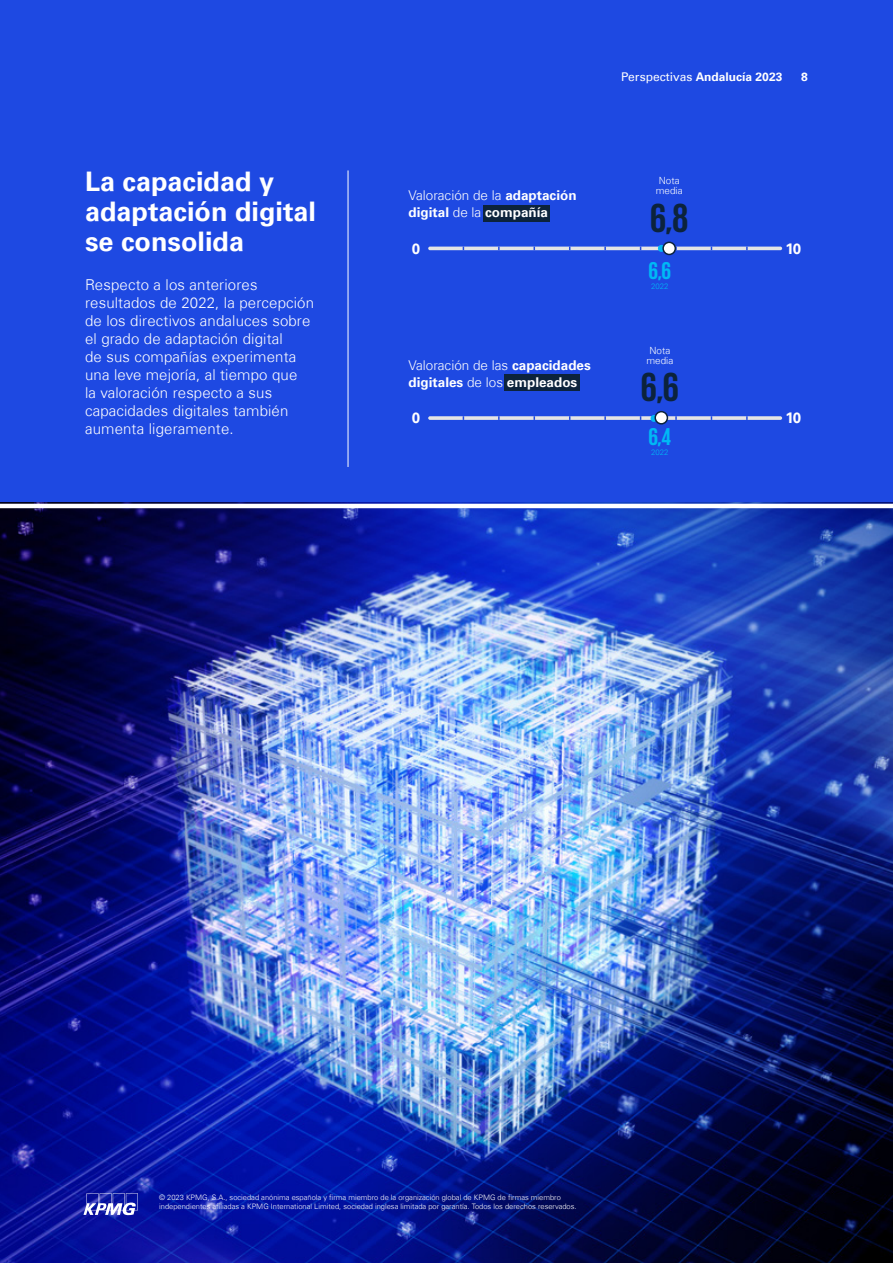
<style>
.page{position:relative;width:893px;height:1263px;background:#fff}
.page>*{position:absolute;margin:0;border:0;box-sizing:border-box;transform-origin:0 0}
.t1{font:700 41.4px "KPMG";color:#0c233c}
.t2{font:700 27px/30px "Univers 65";color:#fff}
.t3{font:700 24.9px "KPMG";color:#00b8f5}
.t4{font:300 15px/18px "Universfor KPMG";letter-spacing:.01em;color:#fff}
.t5{font:700 15px "Universfor KPMG";color:#fff}
.t6{font:700 13.5px/16.5px "Universfor KPMG";color:#fff}
.t7{font:700 12px "Universfor KPMG";color:#fff}
.t8{font:300 9.9px/9.9px "Universfor KPMG";color:#fff;text-align:center}
.t9{font:300 7.8px "Universfor KPMG";color:#00b8f5}
.t10{font:300 7.5px/9px "Universfor KPMG";color:#fff}
.s1{font-weight:400}
.s2{font-weight:300}
</style>
<div class="page">
<div style="left:0;top:0;width:893px;height:502px;background:#1e49e2"></div>
<hr style="left:428px;top:247px;width:354px;height:3px;background:#e5e5e5;border-radius:2px">
<svg style="left:428px;top:416px;width:354px;height:4px"></svg>
<hr style="left:348px;top:170px;width:1px;height:297px;background:#fff">
<div style="left:658px;top:245px;width:7px;height:7px;background:#00b8f5;border-radius:50%"></div>
<div style="left:650px;top:415px;width:7px;height:7px;background:#00b8f5;border-radius:50%"></div>
<div style="left:655px;top:412px;width:12px;height:12px;background:#fff;border-radius:50%"></div>
<div style="left:654px;top:411px;width:14px;height:14px;border:2px solid #0c233c;border-radius:50%"></div>
<div style="left:663px;top:242px;width:12px;height:12px;background:#fff;border-radius:50%"></div>
<div style="left:662px;top:242px;width:14px;height:13px;border:2px solid #0c233c;border-radius:50%"></div>
<div style="left:483px;top:205px;width:67px;height:17px;background:#0c233c"></div>
<div style="left:505px;top:374px;width:75px;height:17px;background:#0c233c"></div>
<img style="left:0;top:502px;width:893px;height:761px">
<svg style="left:83px;top:1193px;width:55px;height:22px"></svg>
<hr style="left:0;top:504px;width:893px;height:4px;background:#fff">
<h2 class="t2" style="left:85px;top:166px;width:233px">La capacidad y adaptación digital se consolida</h2>
<p class="t4" style="left:85px;top:276px;width:231px">Respecto a los anteriores resultados de 2022, la percepción de los directivos andaluces sobre el grado de adaptación digital<br>de sus compañías experimenta una leve mejoría, al tiempo que<br>la valoración respecto a sus capacidades digitales también aumenta ligeramente.</p>
<p class="t7" style="left:621px;top:70px;width:163px"><span class="s1">Perspectivas</span> Andalucía 2023</p>
<p class="t7" style="left:801px;top:70px;width:8px">8</p>
<p class="t6" style="left:409px;top:187px;width:170px"><span class="s2">Valoración de la</span> adaptación digital <span class="s2">de la</span> compañía</p>
<p class="t5" style="left:412px;top:239px;width:10px">0</p>
<p class="t6" style="left:409px;top:357px;width:184px"><span class="s2">Valoración de las</span> capacidades digitales <span class="s2">de los</span> empleados</p>
<p class="t5" style="left:412px;top:409px;width:10px">0</p>
<p class="t8" style="left:656px;top:176px;width:28px">Nota media</p>
<h1 class="t1" style="left:650px;top:197px;width:40px">6,8</h1>
<h3 class="t3" style="left:648px;top:258px;width:24px">6,6</h3>
<p class="t9" style="left:651px;top:281px;width:19px">2022</p>
<p class="t8" style="left:646px;top:345px;width:28px">Nota media</p>
<h1 class="t1" style="left:641px;top:367px;width:39px">6,6</h1>
<h3 class="t3" style="left:648px;top:424px;width:24px">6,4</h3>
<p class="t9" style="left:651px;top:448px;width:19px">2022</p>
<p class="t5" style="left:785px;top:239px;width:17px">10</p>
<p class="t5" style="left:785px;top:409px;width:17px">10</p>
<p class="t10" style="left:159px;top:1193px;width:419px">© 2023 KPMG, S.A., sociedad anónima española y firma miembro de la organización global de KPMG de firmas miembro independientes afiliadas a KPMG International Limited, sociedad inglesa limitada por garantía. Todos los derechos reservados.</p>
</div>
